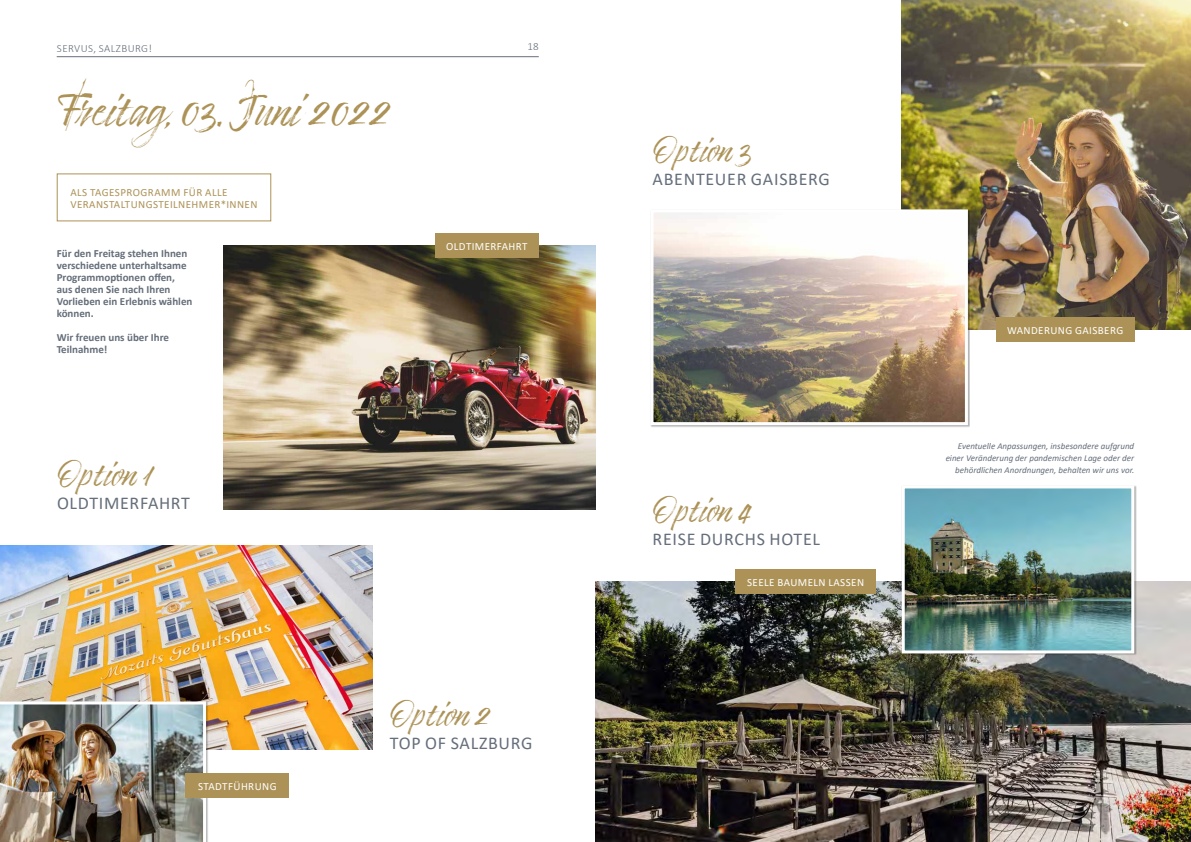
<style>
.page{position:relative;width:1191px;height:842px;background:#fff}
.page>*{position:absolute;margin:0;border:0;box-sizing:border-box;transform-origin:0 0}
.t1{font:40px "Timberline";color:#ac9256}
.t2{font:30px "Timberline";color:#ac9256}
.t3{font:18px "Calibri";letter-spacing:.04em;color:#656e7a}
.t4{font:700 11px/12px "Calibri";color:#656e7a}
.t5{font:11px "Calibri";letter-spacing:.04em;color:#fff}
.t6{font:11px/12px "Calibri";letter-spacing:.04em;color:#ac9256}
.t7{font:300 11px "Calibri";letter-spacing:.04em;color:#656e7a}
.t8{font:italic 9px/12px "Calibri";color:#656e7a;text-align:right}
</style>
<div class="page">
<img style="left:223px;top:245px;width:372px;height:264px">
<div style="left:435px;top:233px;width:104px;height:24px;background:#ac9256"></div>
<img style="left:901px;top:0;width:290px;height:329px">
<img style="left:650px;top:208px;width:319px;height:219px">
<div style="left:996px;top:317px;width:138px;height:24px;background:#ac9256"></div>
<img style="left:0;top:545px;width:372px;height:204px">
<img style="left:0;top:700px;width:207px;height:142px">
<div style="left:185px;top:773px;width:104px;height:24px;background:#ac9256"></div>
<img style="left:595px;top:581px;width:596px;height:261px">
<img style="left:900px;top:485px;width:235px;height:170px">
<div style="left:735px;top:569px;width:141px;height:24px;background:#ac9256"></div>
<hr style="left:57px;top:56px;width:482px;height:1px;background:#656e7a">
<p class="t7" style="left:57px;top:41px;width:97px">SERVUS, SALZBURG!</p>
<p class="t7" style="left:527px;top:40px;width:13px">18</p>
<h1 class="t1" style="left:57px;top:88px;width:335px">Freitag, 03. Juni 2022</h1>
<p class="t6" style="left:70px;top:186px;width:188px">ALS TAGESPROGRAMM FÜR ALLE<br>VERANSTALTUNGSTEILNEHMER*INNEN</p>
<p class="t4" style="left:57px;top:248px;width:137px">Für den Freitag stehen Ihnen verschiedene unterhaltsame<br>Programmoptionen offen, aus denen Sie nach Ihren<br>Vorlieben ein Erlebnis wählen können.</p>
<p class="t4" style="left:57px;top:332px;width:114px">Wir freuen uns über Ihre<br>Teilnahme!</p>
<h2 class="t2" style="left:57px;top:457px;width:98px">Option 1</h2>
<h3 class="t3" style="left:57px;top:491px;width:134px">OLDTIMERFAHRT</h3>
<p class="t5" style="left:198px;top:778px;width:80px">STADTFÜHRUNG</p>
<p class="t5" style="left:446px;top:238px;width:83px">OLDTIMERFAHRT</p>
<h2 class="t2" style="left:389px;top:697px;width:103px">Option 2</h2>
<h3 class="t3" style="left:390px;top:731px;width:144px">TOP OF SALZBURG</h3>
<h2 class="t2" style="left:652px;top:133px;width:101px">Option 3</h2>
<h3 class="t3" style="left:652px;top:167px;width:179px">ABENTEUER GAISBERG</h3>
<h2 class="t2" style="left:652px;top:493px;width:100px">Option 4</h2>
<h3 class="t3" style="left:652px;top:527px;width:169px">REISE DURCHS HOTEL</h3>
<p class="t5" style="left:747px;top:574px;width:119px">SEELE BAUMELN LASSEN</p>
<p class="t5" style="left:1007px;top:322px;width:118px">WANDERUNG GAISBERG</p>
<p class="t8" style="left:945px;top:440px;width:190px">Eventuelle Anpassungen, insbesondere aufgrund einer Veränderung der pandemischen Lage oder der behördlichen Anordnungen, behalten wir uns vor.</p>
</div>
